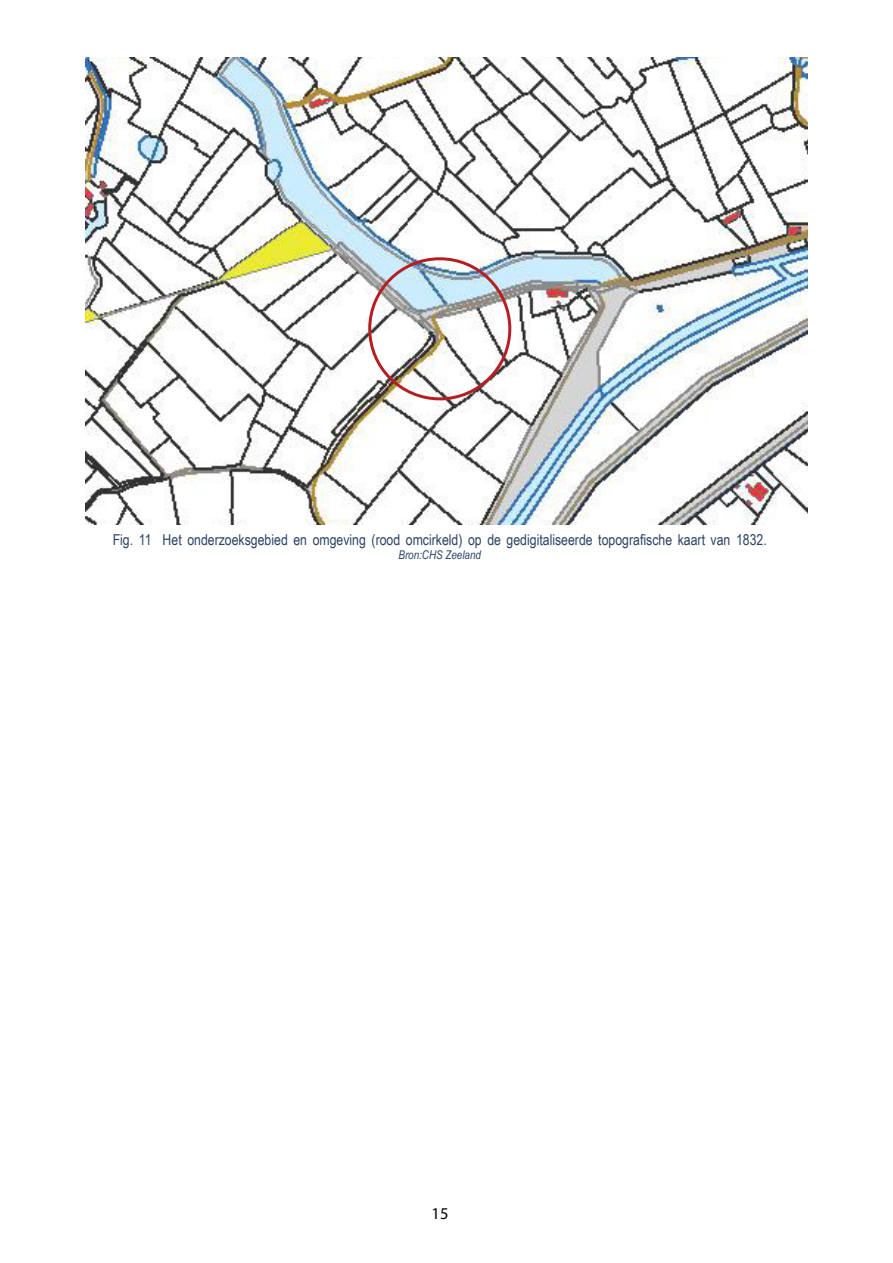
<style>
.page{position:relative;width:893px;height:1263px;background:#fff}
.page>*{position:absolute;margin:0;border:0;box-sizing:border-box;transform-origin:0 0}
.t1{font:16.5px "Myriad Pro";color:#000}
.t2{font:15px "Arial Narrow";color:#2b4264}
.t3{font:italic 12px "Arial Narrow";color:#2b4264}
</style>
<div class="page">
<img style="left:85px;top:57px;width:723px;height:468px">
<div style="left:368px;top:257px;width:143px;height:143px;border:3px solid #b51f24;border-radius:50%"></div>
<p class="t2" style="left:113px;top:529px;width:656px">Fig. 11 Het onderzoeksgebied en omgeving (rood omcirkeld) op de gedigitaliseerde topografische kaart van 1832.</p>
<p class="t3" style="left:398px;top:547px;width:84px">Bron:CHS Zeeland</p>
<p class="t1" style="left:432px;top:1203px;width:18px">15</p>
</div>
